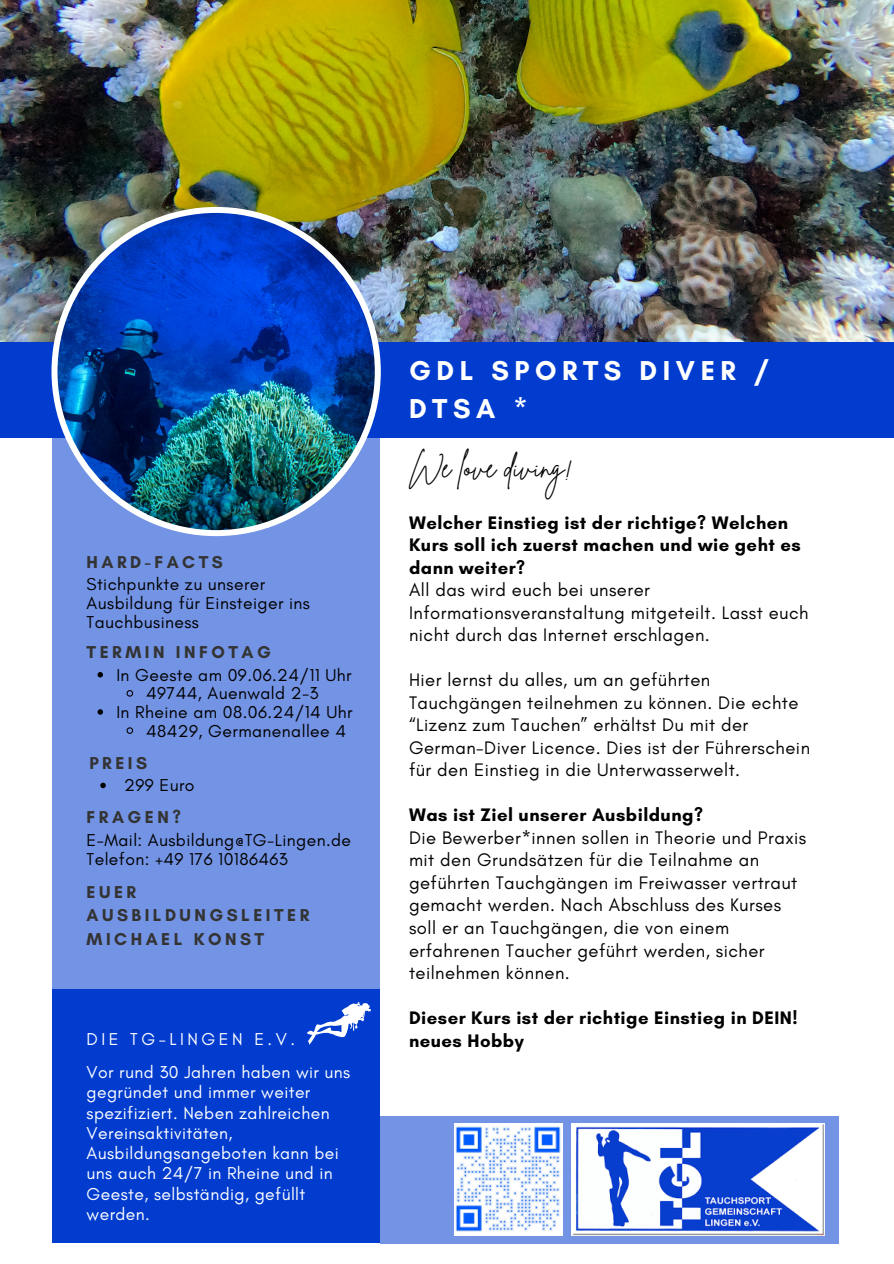
<style>
.page{position:relative;width:894px;height:1264px;background:#fff}
.page>*{position:absolute;margin:0;border:0;box-sizing:border-box;transform-origin:0 0}
.t1{font:28.95px "Brittany Signature";color:#000}
.t2{font:700 27.9px/38.2px "Glacial Indifference";letter-spacing:.2em;color:#fff}
.t3{font:18.45px/22.5px "Glacial Indifference";letter-spacing:.025em;color:#000}
.t4{font:700 18.45px/22.5px "Glacial Indifference";letter-spacing:.025em;color:#000}
.t5{font:17.55px/18.6px "Glacial Indifference";letter-spacing:.025em;color:#000}
.t6{font:17.55px/20.2px "Glacial Indifference";letter-spacing:.025em;color:#fff}
.t7{font:700 17.55px/23.7px "Glacial Indifference";letter-spacing:.2em;color:#333}
.t8{font:17.55px "Glacial Indifference";letter-spacing:.2em;color:#fff}
</style>
<div class="page">
<div style="left:53px;top:326px;width:327px;height:663px;background:#7393e4"></div>
<img style="left:0;top:0;width:893px;height:364px">
<div style="left:0;top:342px;width:892px;height:96px;background:#013ccf"></div>
<img style="left:51px;top:207px;width:329px;height:329px">
<div style="left:53px;top:989px;width:327px;height:253px;background:#013ccf"></div>
<div style="left:380px;top:1115px;width:458px;height:127px;background:#7393e4"></div>
<img style="left:571px;top:1123px;width:253px;height:112px">
<img style="left:454px;top:1123px;width:108px;height:112px">
<svg style="left:307px;top:1002px;width:64px;height:42px"></svg>
<svg style="left:97px;top:672px;width:6px;height:5px"></svg>
<svg style="left:126px;top:690px;width:8px;height:7px"></svg>
<svg style="left:97px;top:709px;width:6px;height:5px"></svg>
<svg style="left:126px;top:727px;width:8px;height:7px"></svg>
<svg style="left:100px;top:782px;width:6px;height:6px"></svg>
<p class="t7" style="left:87px;top:550px;width:138px">HARD-FACTS</p>
<p class="t5" style="left:87px;top:575px;width:225px">Stichpunkte zu unserer<br>Ausbildung für Einsteiger ins<br>Tauchbusiness</p>
<p class="t7" style="left:87px;top:640px;width:186px">TERMIN INFOTAG</p>
<p class="t5" style="left:116px;top:665px;width:237px">In Geeste am 09.06.24/11 Uhr</p>
<p class="t5" style="left:146px;top:684px;width:174px">49744, Auenwald 2-3</p>
<p class="t5" style="left:116px;top:702px;width:238px">In Rheine am 08.06.24/14 Uhr</p>
<p class="t5" style="left:146px;top:721px;width:201px">48429, Germanenallee 4</p>
<p class="t7" style="left:89px;top:751px;width:59px">PREIS</p>
<p class="t5" style="left:124px;top:776px;width:72px">299 Euro</p>
<p class="t7" style="left:87px;top:804px;width:96px">FRAGEN?</p>
<p class="t5" style="left:87px;top:830px;width:266px">E-Mail: Ausbildung@TG-Lingen.de</p>
<p class="t5" style="left:87px;top:849px;width:203px">Telefon: +49 176 10186463</p>
<p class="t7" style="left:87px;top:879px;width:224px">EUER<br>AUSBILDUNGSLEITER</p>
<p class="t7" style="left:87px;top:926px;width:179px">MICHAEL KONST</p>
<p class="t8" style="left:87px;top:1028px;width:210px">DIE TG-LINGEN E.V.</p>
<p class="t6" style="left:87px;top:1061px;width:265px">Vor rund 30 Jahren haben wir uns gegründet und immer weiter spezifiziert. Neben zahlreichen<br>Vereinsaktivitäten,<br>Ausbildungsangeboten kann bei uns auch 24/7 in Rheine und in<br>Geeste, selbständig, gefüllt werden.</p>
<p class="t2" style="left:409px;top:351px;width:361px">GDL SPORTS DIVER /<br>DTSA *</p>
<p class="t1" style="left:409px;top:448px;width:165px">We love diving!</p>
<p class="t4" style="left:409px;top:511px;width:393px">Welcher Einstieg ist der richtige? Welchen<br>Kurs soll ich zuerst machen und wie geht es dann weiter?</p>
<p class="t3" style="left:409px;top:578px;width:401px">All das wird euch bei unserer<br>Informationsveranstaltung mitgeteilt. Lasst euch nicht durch das Internet erschlagen.</p>
<p class="t3" style="left:409px;top:668px;width:402px">Hier lernst du alles, um an geführten Tauchgängen teilnehmen zu können. Die echte “Lizenz zum Tauchen” erhältst Du mit der German-Diver Licence. Dies ist der Führerschein für den Einstieg in die Unterwasserwelt.</p>
<p class="t4" style="left:409px;top:803px;width:295px">Was ist Ziel unserer Ausbildung?</p>
<p class="t3" style="left:409px;top:826px;width:398px">Die Bewerber*innen sollen in Theorie und Praxis mit den Grundsätzen für die Teilnahme an geführten Tauchgängen im Freiwasser vertraut gemacht werden. Nach Abschluss des Kurses soll er an Tauchgängen, die von einem erfahrenen Taucher geführt werden, sicher teilnehmen können.</p>
<p class="t4" style="left:409px;top:1006px;width:390px">Dieser Kurs ist der richtige Einstieg in DEIN! neues Hobby</p>
</div>
